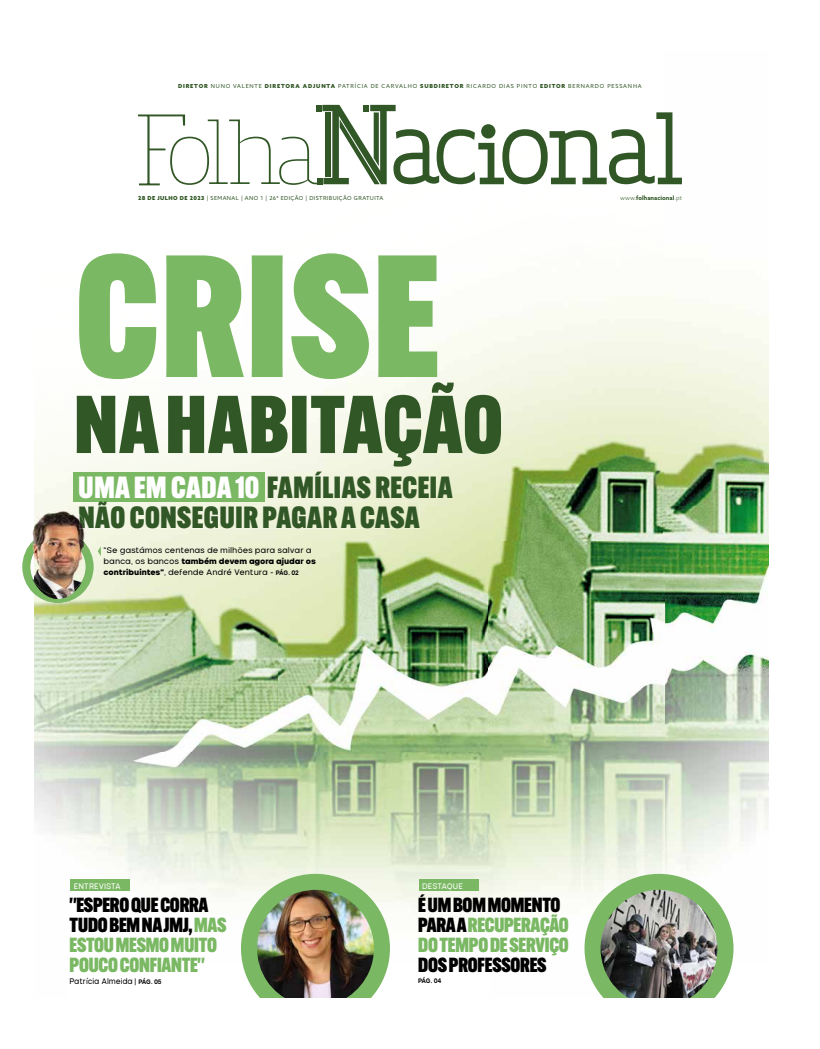
<style>
.page{position:relative;width:820px;height:1049px;background:#fff}
.page>*{position:absolute;margin:0;border:0;box-sizing:border-box;transform-origin:0 0}
.t1{font:900 170px "Alternate Gothic Cond ATF";letter-spacing:.02em;color:#7ab863}
.t2{font:900 80px "Alternate Gothic Cond ATF";letter-spacing:.02em;color:#315726}
.t3{font:900 30px/30px "Alternate Gothic Cond ATF";letter-spacing:.02em;color:#315726}
.t4{font:900 20px/20px "Alternate Gothic Cond ATF";letter-spacing:-.01em;color:#7ab863}
.t5{font:900 20px "Alternate Gothic Cond ATF";letter-spacing:-.01em;color:#000}
.t6{font:8px/11px "Nominee";letter-spacing:-.02em;color:#000}
.t7{font:8px "Nominee";letter-spacing:-.02em;color:#000;scale:.9 1}
.t8{font:8px "Nominee";letter-spacing:-.01em;color:#fff;scale:.9 1}
.t9{font:700 6.5px "Nominee";color:#000;scale:.9 1}
.t10{font:700 6px "Azo Sans";color:#315726}
.t11{font:5.5px "Azo Sans";letter-spacing:.15em;color:#315726}
.t12{font:5.5px "Azo Sans";letter-spacing:.075em;color:#315726}
.s1{font-weight:900}
.s2{font-weight:300}
.s3{color:#fff}
.s4{font-weight:700;font-size:6.5px}
.s5{color:#000}
</style>
<div class="page">
<img style="left:34px;top:104px;width:629px;height:438px">
<img style="left:663px;top:177px;width:105px;height:780px">
<img style="left:69px;top:542px;width:595px;height:366px">
<img style="left:34px;top:603px;width:35px;height:233px">
<img style="left:79px;top:502px;width:340px;height:26px">
<img style="left:122px;top:178px;width:277px;height:41px">
<svg style="left:138px;top:105px;width:543px;height:80px"></svg>
<img style="left:241px;top:874px;width:149px;height:124px">
<div style="left:70px;top:879px;width:60px;height:12px;background:#7ab863"></div>
<img style="left:584px;top:874px;width:149px;height:124px">
<div style="left:418px;top:879px;width:60px;height:12px;background:#7ab863"></div>
<div style="left:74px;top:472px;width:191px;height:29px;background:#7ab863"></div>
<svg style="left:22px;top:531px;width:79px;height:72px"></svg>
<img style="left:34px;top:510px;width:56px;height:21px">
<img style="left:79px;top:514px;width:7px;height:14px">
<img style="left:26px;top:531px;width:64px;height:34px">
<img style="left:28px;top:565px;width:60px;height:34px">
<p class="t11" style="left:178px;top:82px;width:465px"><span class="s1">DIRETOR</span> NUNO VALENTE <span class="s1">DIRETORA ADJUNTA</span> PATRÍCIA DE CARVALHO <span class="s1">SUBDIRETOR</span> RICARDO DIAS PINTO <span class="s1">EDITOR</span> BERNARDO PESSANHA</p>
<p class="t12" style="left:138px;top:194px;width:247px"><span class="s1">28 DE JULHO DE 2023</span> | SEMANAL | ANO 1 | 26ª EDIÇÃO | DISTRIBUIÇÃO GRATUITA</p>
<p class="t10" style="left:620px;top:194px;width:63px"><span class="s2">www.</span>folhanacional<span class="s2">.pt</span></p>
<h1 class="t1" style="left:75px;top:212px;width:365px">CRISE</h1>
<h2 class="t2" style="left:74px;top:375px;width:429px">NA HABITAÇÃO</h2>
<h3 class="t3" style="left:79px;top:472px;width:375px"><span class="s3">UMA EM CADA 10</span> FAMÍLIAS RECEIA<br>NÃO CONSEGUIR PAGAR A CASA</h3>
<p class="t6" style="left:103px;top:544px;width:214px">"Se gastámos centenas de milhões para salvar a banca, os bancos <span class="s1">também devem agora ajudar os contribuintes"</span>, defende André Ventura - <span class="s4">PÁG. 02</span></p>
<p class="t8" style="left:74px;top:881px;width:54px">ENTREVISTA</p>
<p class="t8" style="left:422px;top:881px;width:47px">DESTAQUE</p>
<h3 class="t4" style="left:69px;top:895px;width:158px"><span class="s5">"ESPERO QUE CORRA<br>TUDO BEM NA JMJ,</span> MAS<br>ESTOU MESMO MUITO<br>POUCO CONFIANTE"</h3>
<h3 class="t4" style="left:418px;top:895px;width:152px"><span class="s5">É UM BOM MOMENTO<br>PARA A</span> RECUPERAÇÃO<br>DO TEMPO DE SERVIÇO</h3>
<h3 class="t5" style="left:418px;top:952px;width:130px">DOS PROFESSORES</h3>
<p class="t7" style="left:69px;top:976px;width:104px">Patrícia Almeida | <span class="s4">PÁG. 05</span></p>
<p class="t9" style="left:418px;top:976px;width:28px">PÁG. 04</p>
</div>
